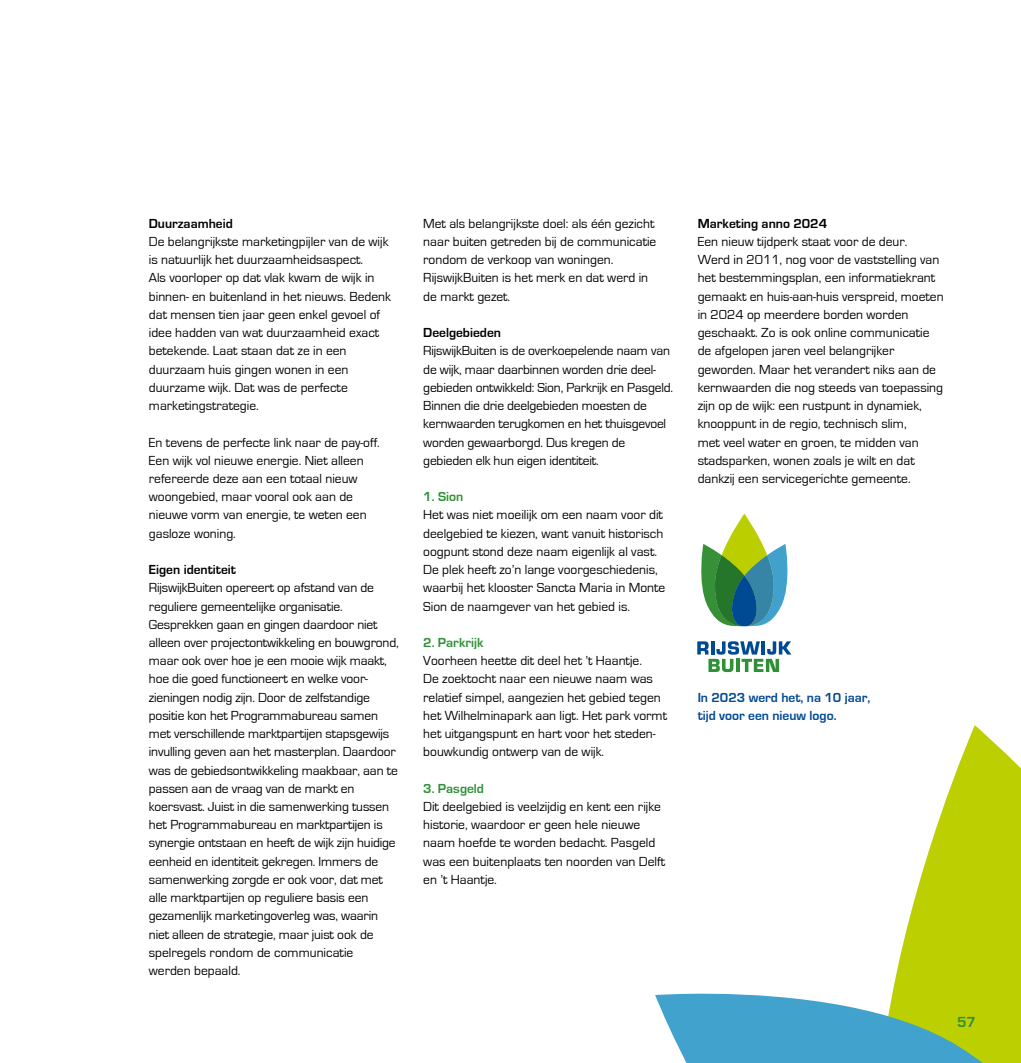
<style>
.page{position:relative;width:1021px;height:1063px;background:#fff}
.page>*{position:absolute;margin:0;border:0;box-sizing:border-box;transform-origin:0 0}
.t1{font:700 15px "Eurostile";color:#2e9136}
.Bodytekst{font:13.5px/18.3px "Eurostile";color:#000}
.Tussenkop{font:700 13.5px "Eurostile";color:#000}
.Bodytekst-2{font:700 13.5px "Eurostile";color:#004994}
.Tussenkop-2{font:700 13.5px "Eurostile";color:#2e9136}
</style>
<div class="page">
<svg style="left:893px;top:725px;width:127px;height:263px;fill:#bccf00"></svg>
<svg style="left:655px;top:988px;width:365px;height:75px;background:#7cba9e"></svg>
<svg style="left:701px;top:514px;width:87px;height:113px"></svg>
<svg style="left:697px;top:641px;width:94px;height:31px"></svg>
<p class="Tussenkop" style="left:149px;top:216px;width:85px">Duurzaamheid</p>
<p class="Bodytekst" style="left:149px;top:233px;width:243px">De belangrijkste marketingpijler van de wijk is natuurlijk het duurzaamheidsaspect.<br>Als voorloper op dat vlak kwam de wijk in binnen- en buitenland in het nieuws. Bedenk dat mensen tien jaar geen enkel gevoel of idee hadden van wat duurzaamheid exact betekende. Laat staan dat ze in een duurzaam huis gingen wonen in een duurzame wijk. Dat was de perfecte marketingstrategie.</p>
<p class="Bodytekst" style="left:149px;top:433px;width:232px">En tevens de perfecte link naar de pay-off.<br>Een wijk vol nieuwe energie. Niet alleen refereerde deze aan een totaal nieuw woongebied, maar vooral ook aan de nieuwe vorm van energie, te weten een gasloze woning.</p>
<p class="Tussenkop" style="left:149px;top:562px;width:89px">Eigen identiteit</p>
<p class="Bodytekst" style="left:149px;top:579px;width:251px">RijswijkBuiten opereert op afstand van de reguliere gemeentelijke organisatie.<br>Gesprekken gaan en gingen daardoor niet alleen over projectontwikkeling en bouwgrond, maar ook over hoe je een mooie wijk maakt, hoe die goed functioneert en welke voor&shy;zieningen nodig zijn. Door de zelfstandige positie kon het Programmabureau samen met verschillende marktpartijen stapsgewijs invulling geven aan het masterplan. Daardoor was de gebiedsontwikkeling maakbaar, aan te passen aan de vraag van de markt en koersvast. Juist in die samenwerking tussen het Programmabureau en marktpartijen is synergie ontstaan en heeft de wijk zijn huidige eenheid en identiteit gekregen. Immers de samenwerking zorgde er ook voor, dat met alle marktpartijen op reguliere basis een gezamenlijk marketingoverleg was, waarin niet alleen de strategie, maar juist ook de spelregels rondom de communicatie<br>werden bepaald.</p>
<p class="Bodytekst" style="left:423px;top:215px;width:235px">Met als belangrijkste doel: als één gezicht naar buiten getreden bij de communicatie rondom de verkoop van woningen.<br>RijswijkBuiten is het merk en dat werd in de markt gezet.</p>
<p class="Tussenkop" style="left:423px;top:325px;width:79px">Deelgebieden</p>
<p class="Bodytekst" style="left:423px;top:342px;width:251px">RijswijkBuiten is de overkoepelende naam van de wijk, maar daarbinnen worden drie deel&shy;gebieden ontwikkeld: Sion, Parkrijk en Pasgeld.<br>Binnen die drie deelgebieden moesten de kernwaarden terugkomen en het thuisgevoel worden gewaarborgd. Dus kregen de gebieden elk hun eigen identiteit.</p>
<p class="Tussenkop-2" style="left:423px;top:489px;width:41px">1. Sion</p>
<p class="Bodytekst" style="left:423px;top:506px;width:244px">Het was niet moeilijk om een naam voor dit deelgebied te kiezen, want vanuit historisch oogpunt stond deze naam eigenlijk al vast.<br>De plek heeft zo’n lange voorgeschiedenis, waarbij het klooster Sancta Maria in Monte Sion de naamgever van het gebied is.</p>
<p class="Tussenkop-2" style="left:423px;top:635px;width:62px">2. Parkrijk</p>
<p class="Bodytekst" style="left:423px;top:652px;width:245px">Voorheen heette dit deel het ’t Haantje.<br>De zoektocht naar een nieuwe naam was relatief simpel, aangezien het gebied tegen het Wilhelminapark aan ligt. Het park vormt het uitgangspunt en hart voor het steden&shy;bouwkundig ontwerp van de wijk.</p>
<p class="Tussenkop-2" style="left:423px;top:781px;width:62px">3. Pasgeld</p>
<p class="Bodytekst" style="left:423px;top:798px;width:243px">Dit deelgebied is veelzijdig en kent een rijke historie, waardoor er geen hele nieuwe naam hoefde te worden bedacht. Pasgeld was een buitenplaats ten noorden van Delft en ’t Haantje.</p>
<p class="Tussenkop" style="left:697px;top:216px;width:131px">Marketing anno 2024</p>
<p class="Bodytekst" style="left:697px;top:233px;width:247px">Een nieuw tijdperk staat voor de deur.<br>Werd in 2011, nog voor de vaststelling van het bestemmingsplan, een informatiekrant gemaakt en huis-aan-huis verspreid, moeten in 2024 op meerdere borden worden geschaakt. Zo is ook online communicatie de afgelopen jaren veel belangrijker geworden. Maar het verandert niks aan de kernwaarden die nog steeds van toepassing zijn op de wijk: een rustpunt in dynamiek, knooppunt in de regio, technisch slim,<br>met veel water en groen, te midden van stadsparken, wonen zoals je wilt en dat dankzij een servicegerichte gemeente.</p>
<p class="Bodytekst-2" style="left:697px;top:690px;width:174px">In 2023 werd het, na 10 jaar,</p>
<p class="Bodytekst-2" style="left:697px;top:708px;width:140px">tijd voor een nieuw logo.</p>
<p class="t1" style="left:957px;top:1014px;width:20px">57</p>
</div>
